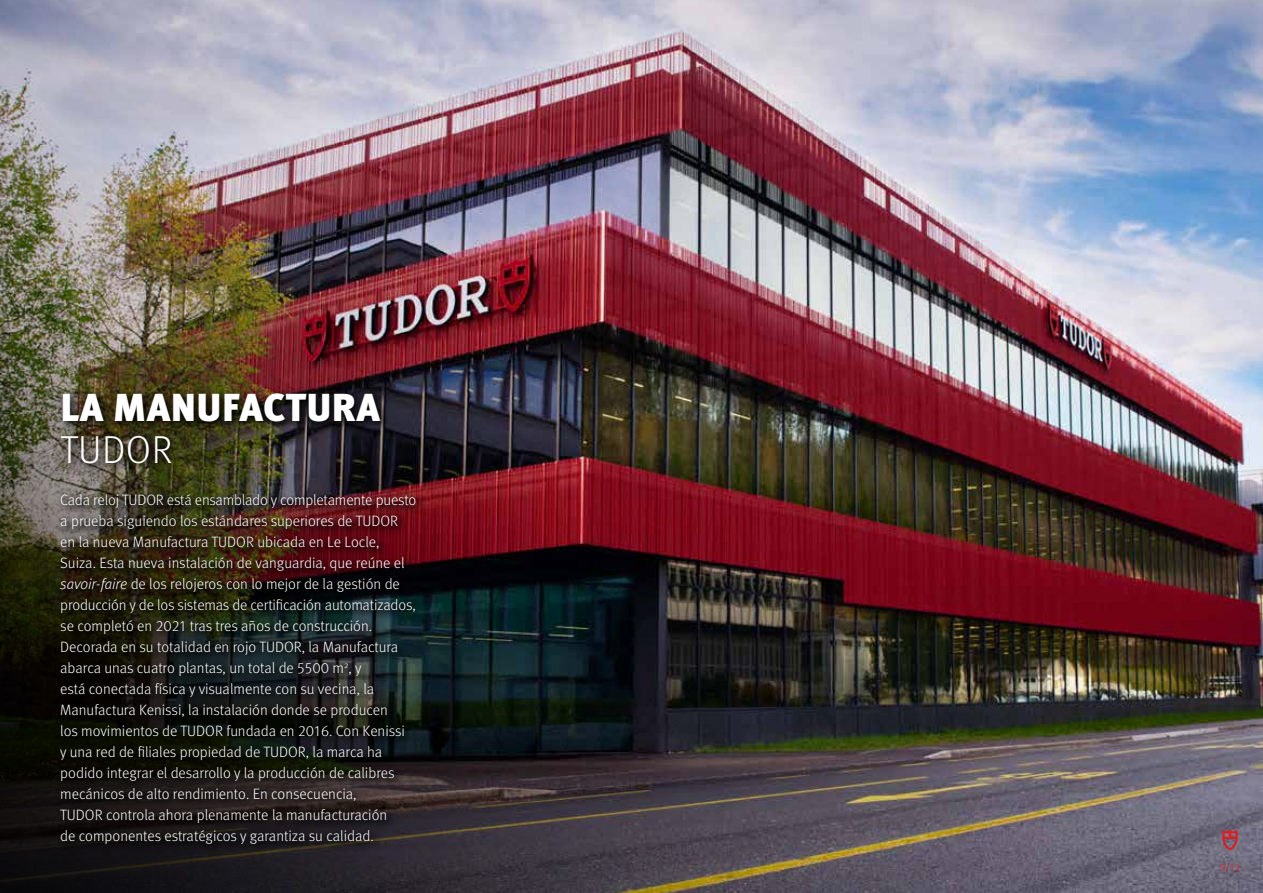
<style>
.page{position:relative;width:1263px;height:893px;background:#fff}
.page>*{position:absolute;margin:0;border:0;box-sizing:border-box;transform-origin:0 0}
.t1{font:900 39px "Meta Pro";letter-spacing:.01em;color:#fff}
.t2{font:300 39px "Meta Pro";letter-spacing:.01em;color:#fff}
.t3{font:300 15px/21px "Meta Pro";letter-spacing:-.005em;color:#fff}
.t4{font:300 10.5px "Meta Pro";color:#e11b22}
.s1{font-style:italic}
</style>
<div class="page">
<img style="left:0;top:0;width:1263px;height:893px">
<img style="left:55px;top:387px;width:372px;height:468px">
<svg style="left:1222px;top:829px;width:15px;height:21px"></svg>
<h1 class="t1" style="left:60px;top:376px;width:321px">LA MANUFACTURA</h1>
<h1 class="t2" style="left:60px;top:421px;width:113px">TUDOR</h1>
<p class="t3" style="left:60px;top:488px;width:358px">Cada reloj TUDOR está ensamblado y completamente puesto a prueba siguiendo los estándares superiores de TUDOR en la nueva Manufactura TUDOR ubicada en Le Locle, Suiza. Esta nueva instalación de vanguardia, que reúne el <span class="s1">savoir‑faire</span> de los relojeros con lo mejor de la gestión de producción y de los sistemas de certificación automatizados, se completó en 2021 tras tres años de construcción.<br>Decorada en su totalidad en rojo TUDOR, la Manufactura abarca unas cuatro plantas, un total de 5500 m<sup>2</sup>, y<br>está conectada física y visualmente con su vecina, la Manufactura Kenissi, la instalación donde se producen<br>los movimientos de TUDOR fundada en 2016. Con Kenissi<br>y una red de filiales propiedad de TUDOR, la marca ha podido integrar el desarrollo y la producción de calibres mecánicos de alto rendimiento. En consecuencia,<br>TUDOR controla ahora plenamente la manufacturación<br>de componentes estratégicos y garantiza su calidad.</p>
<p class="t4" style="left:1220px;top:860px;width:22px">9/12</p>
</div>
